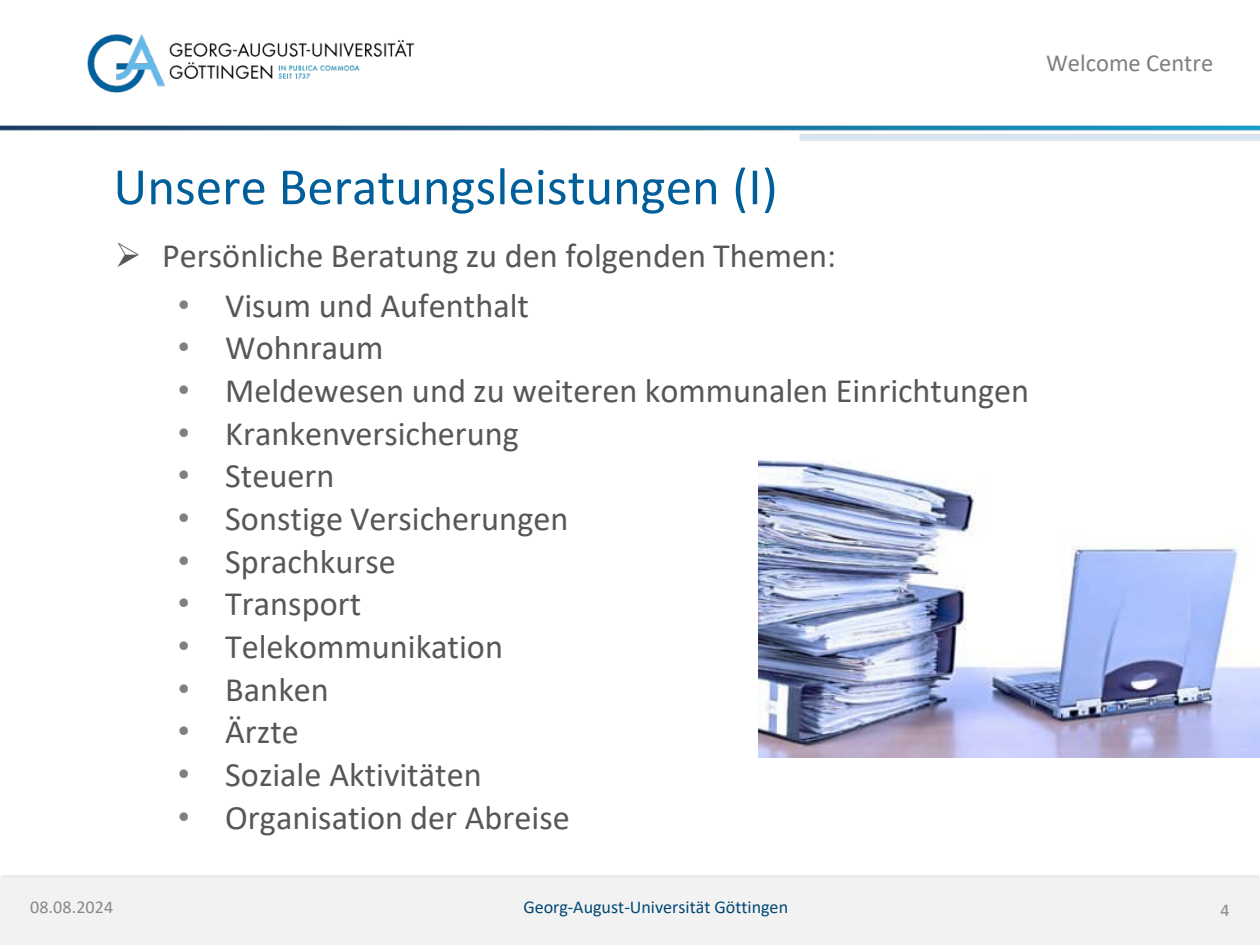
<style>
.page{position:relative;width:1260px;height:945px;background:#fff}
.page>*{position:absolute;margin:0;border:0;box-sizing:border-box;transform-origin:0 0}
.t1{font:52.85px "Calibri";color:#005f9b}
.t2{font:34.3px "Calibri";color:#575756}
.t3{font:24.5px "Calibri";color:#7f7f7f}
.t4{font:18.03px "Calibri";color:#004774}
.t5{font:18.03px "Calibri";letter-spacing:.005em;color:#898989}
.s1{font-size:33.25px}
.s2{font-family:"Arial";color:#7f7f7f}
</style>
<div class="page">
<img style="left:1px;top:34px;width:1258px;height:845px">
<div style="left:0;top:879px;width:1260px;height:66px;background:#f2f2f2"></div>
<img style="left:759px;top:423px;width:501px;height:334px">
<p class="t3" style="left:1046px;top:46px;width:169px">Welcome Centre</p>
<h2 class="t1" style="left:113px;top:150px;width:666px">Unsere Beratungsleistungen (I)</h2>
<p class="t2" style="left:115px;top:232px;width:723px">➢ Persönliche Beratung zu den folgenden Themen<span class="s1">:</span></p>
<p class="t2" style="left:178px;top:281px;width:353px"><span class="s2">•</span> Visum und Aufenthalt</p>
<p class="t2" style="left:178px;top:324px;width:207px"><span class="s2">•</span> Wohnraum</p>
<p class="t2" style="left:178px;top:367px;width:853px"><span class="s2">•</span> Meldewesen und zu weiteren kommunalen Einrichtungen</p>
<p class="t2" style="left:178px;top:409px;width:343px"><span class="s2">•</span> Krankenversicherung</p>
<p class="t2" style="left:178px;top:452px;width:158px"><span class="s2">•</span> Steuern</p>
<p class="t2" style="left:178px;top:495px;width:392px"><span class="s2">•</span> Sonstige Versicherungen</p>
<p class="t2" style="left:178px;top:538px;width:219px"><span class="s2">•</span> Sprachkurse</p>
<p class="t2" style="left:178px;top:580px;width:185px"><span class="s2">•</span> Transport</p>
<p class="t2" style="left:178px;top:623px;width:326px"><span class="s2">•</span> Telekommunikation</p>
<p class="t2" style="left:178px;top:666px;width:152px"><span class="s2">•</span> Banken</p>
<p class="t2" style="left:178px;top:708px;width:123px"><span class="s2">•</span> Ärzte</p>
<p class="t2" style="left:178px;top:751px;width:305px"><span class="s2">•</span> Soziale Aktivitäten</p>
<p class="t2" style="left:178px;top:794px;width:393px"><span class="s2">•</span> Organisation der Abreise</p>
<p class="t5" style="left:30px;top:894px;width:85px">08.08.2024</p>
<p class="t4" style="left:523px;top:894px;width:266px">Georg-August-Universität Göttingen</p>
<p class="t5" style="left:1221px;top:898px;width:11px">4</p>
</div>
